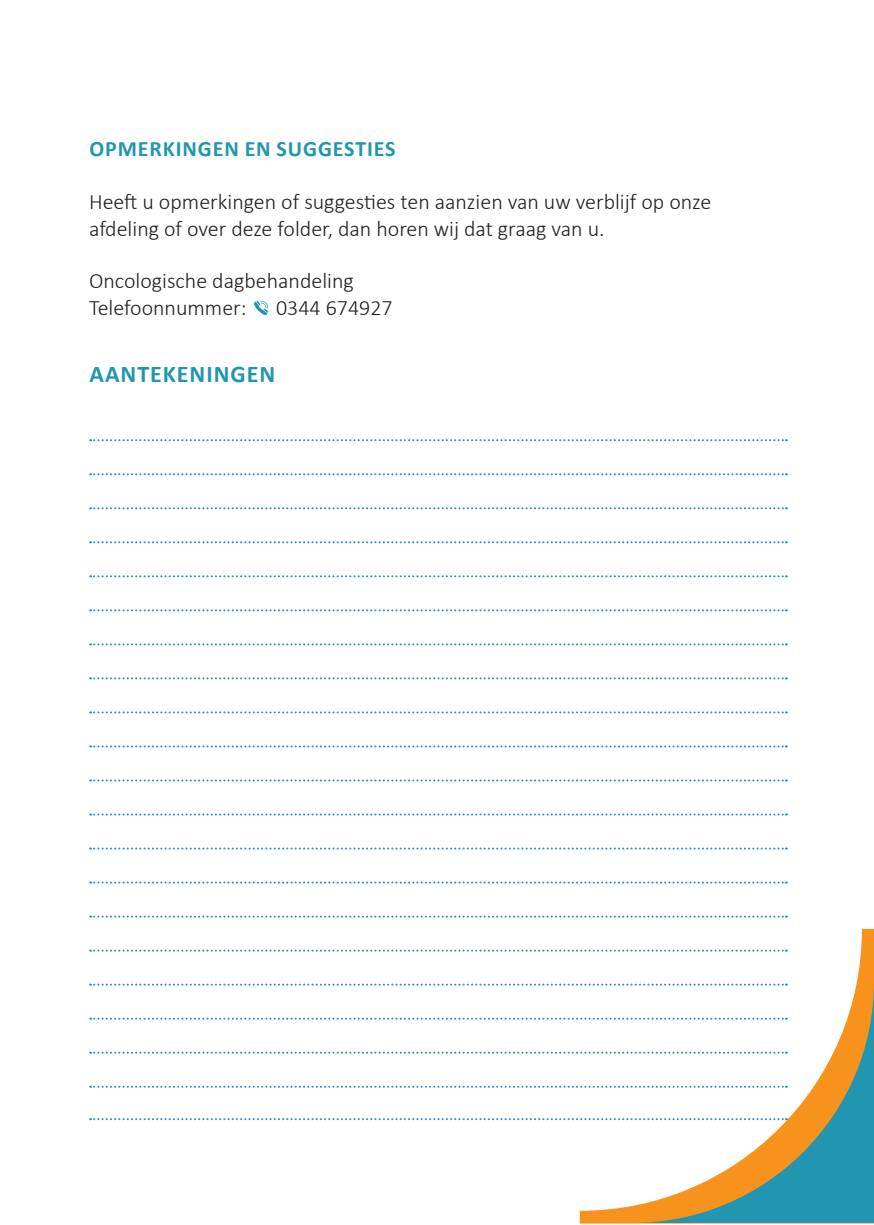
<style>
.page{position:relative;width:874px;height:1225px;background:#fff}
.page>*{position:absolute;margin:0;border:0;box-sizing:border-box;transform-origin:0 0}
.t1{font:700 24px "Calibri";letter-spacing:.04em;color:#2296b0}
.t2{font:300 22px/26.4px "Calibri";color:#231f20}
.t3{font:700 22px "Calibri";letter-spacing:.04em;color:#2296b0}
</style>
<div class="page">
<svg style="left:579px;top:929px;width:294px;height:294px"></svg>
<svg style="left:632px;top:981px;width:241px;height:241px"></svg>
<svg style="left:254px;top:301px;width:14px;height:14px"></svg>
<svg style="left:90px;top:439px;width:696px;height:2px"></svg>
<svg style="left:90px;top:473px;width:696px;height:2px"></svg>
<svg style="left:90px;top:507px;width:696px;height:2px"></svg>
<svg style="left:90px;top:541px;width:696px;height:2px"></svg>
<svg style="left:90px;top:575px;width:696px;height:2px"></svg>
<svg style="left:90px;top:609px;width:696px;height:2px"></svg>
<svg style="left:90px;top:643px;width:696px;height:2px"></svg>
<svg style="left:90px;top:677px;width:696px;height:2px"></svg>
<svg style="left:90px;top:711px;width:696px;height:2px"></svg>
<svg style="left:90px;top:745px;width:696px;height:2px"></svg>
<svg style="left:90px;top:779px;width:696px;height:2px"></svg>
<svg style="left:90px;top:813px;width:696px;height:2px"></svg>
<svg style="left:90px;top:847px;width:696px;height:2px"></svg>
<svg style="left:90px;top:881px;width:696px;height:2px"></svg>
<svg style="left:90px;top:915px;width:696px;height:2px"></svg>
<svg style="left:90px;top:949px;width:696px;height:2px"></svg>
<svg style="left:90px;top:983px;width:696px;height:2px"></svg>
<svg style="left:90px;top:1017px;width:696px;height:2px"></svg>
<svg style="left:90px;top:1051px;width:696px;height:2px"></svg>
<svg style="left:90px;top:1085px;width:696px;height:2px"></svg>
<svg style="left:90px;top:1118px;width:696px;height:2px"></svg>
<p class="t3" style="left:89px;top:135px;width:307px">OPMERKINGEN EN SUGGESTIES</p>
<p class="t2" style="left:89px;top:188px;width:623px">Heeft u opmerkingen of suggesties ten aanzien van uw verblijf op onze afdeling of over deze folder, dan horen wij dat graag van u.</p>
<p class="t2" style="left:89px;top:268px;width:266px">Oncologische dagbehandeling<br>Telefoonnummer:</p>
<p class="t2" style="left:276px;top:294px;width:118px">0344 674927</p>
<p class="t1" style="left:89px;top:358px;width:187px">AANTEKENINGEN</p>
</div>
